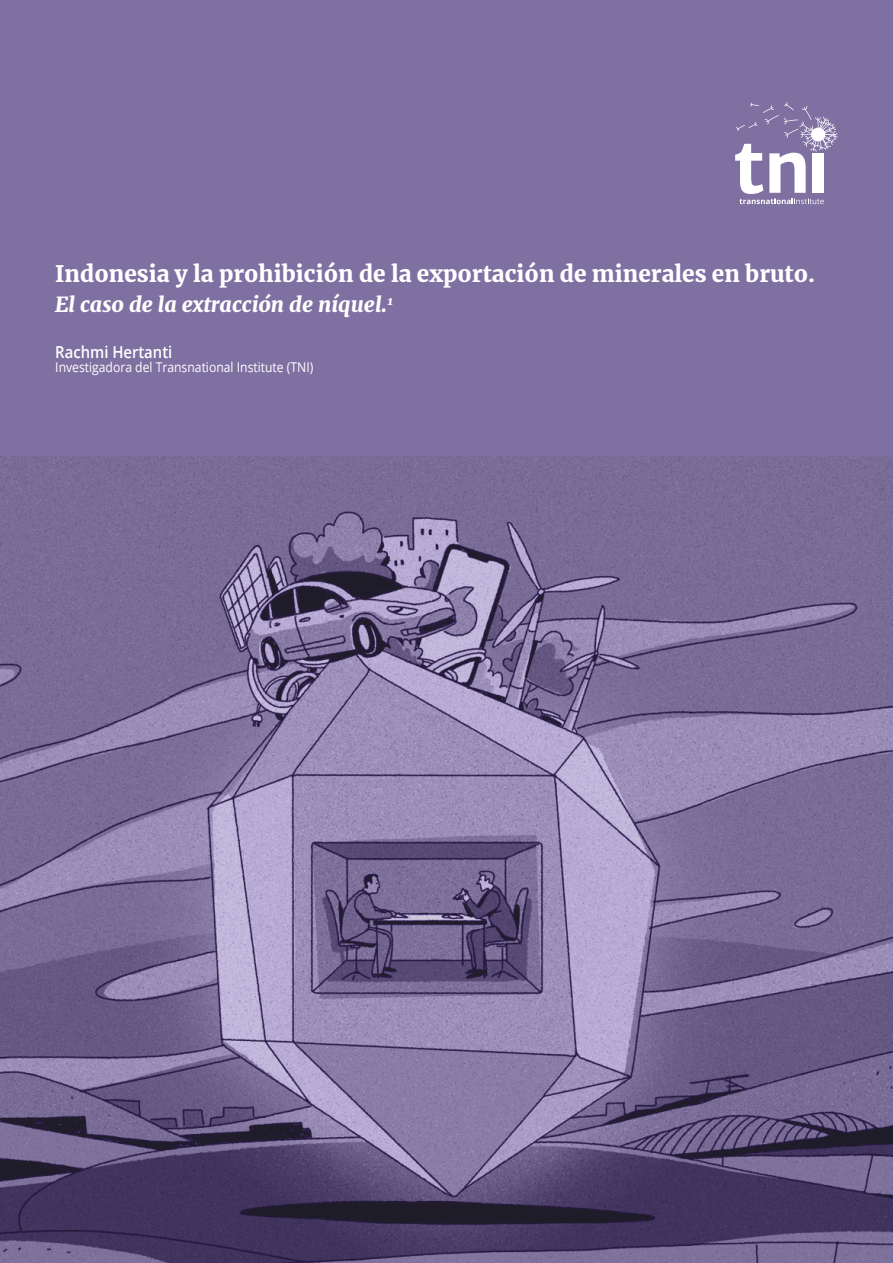
<style>
.page{position:relative;width:893px;height:1263px;background:#fff}
.page>*{position:absolute;margin:0;border:0;box-sizing:border-box;transform-origin:0 0}
.t1{font:900 22.5px "Merriweather";color:#fff}
.t2{font:italic 900 21px "Merriweather";color:#fff}
.t3{font:600 16.5px "Open Sans";color:#fff;scale:.9 1}
.t4{font:13.5px "Open Sans";color:#fff;scale:.9 1}
</style>
<div class="page">
<img style="left:0;top:455px;width:893px;height:808px">
<div style="left:0;top:0;width:893px;height:455px;background:#7f70a2"></div>
<svg style="left:735px;top:102px;width:103px;height:102px"></svg>
<p class="t1" style="left:55px;top:258px;width:761px">Indonesia y la prohibición de la exportación de minerales en bruto.</p>
<p class="t2" style="left:55px;top:289px;width:339px">El caso de la extracción de níquel.<sup>1</sup></p>
<p class="t3" style="left:55px;top:341px;width:132px">Rachmi Hertanti</p>
<p class="t4" style="left:55px;top:358px;width:288px">Investigadora del Transnational Institute (TNI)</p>
</div>
